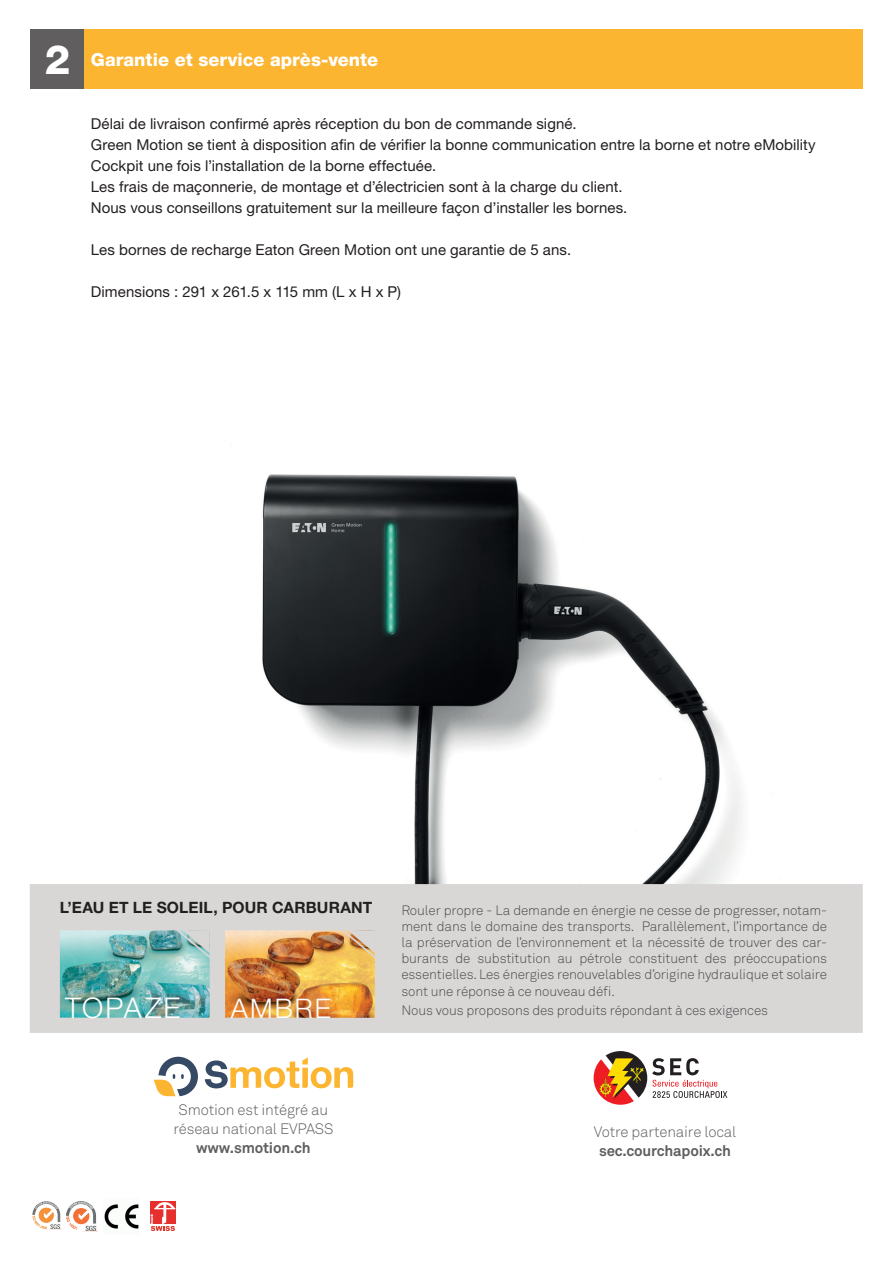
<style>
.page{position:relative;width:893px;height:1263px;background:#fff}
.page>*{position:absolute;margin:0;border:0;box-sizing:border-box;transform-origin:0 0}
.t1{font:800 40.5px "Helvetica Neue LT Std";color:#fff}
.t2{font:300 28.5px "Helvetica Neue LT Std";letter-spacing:.07em;color:#fff}
.t3{font:300 27px "Helvetica Neue LT Std";letter-spacing:.08em;color:#fff}
.t4{font:800 18px "Helvetica Neue LT Std";color:#fff}
.t5{font:700 15.6px "Helvetica Neue LT Std";letter-spacing:.01em;color:#231f20}
.t6{font:15px/21px "Helvetica Neue LT Std";letter-spacing:.005em;color:#231f20}
.t7{font:300 15px/18.6px "Akkurat";letter-spacing:-.01em;color:#605e5f;text-align:center}
.t8{font:700 15px "Akkurat";letter-spacing:-.01em;color:#605e5f}
.t9{font:300 13.5px/16.2px "Akkurat";letter-spacing:-.01em;color:#4b4c4d;text-align:justify}
</style>
<div class="page">
<svg style="left:154px;top:1057px;width:44px;height:39px"></svg>
<svg style="left:205px;top:1057px;width:148px;height:31px"></svg>
<img style="left:67px;top:1202px;width:30px;height:29px">
<svg style="left:150px;top:1201px;width:26px;height:23px"></svg>
<svg style="left:151px;top:1202px;width:24px;height:29px"></svg>
<img style="left:32px;top:1201px;width:30px;height:29px">
<img style="left:104px;top:1204px;width:35px;height:25px">
<div style="left:30px;top:30px;width:55px;height:59px;background:#605e5f"></div>
<div style="left:85px;top:30px;width:778px;height:59px;background:#fcb531"></div>
<img style="left:262px;top:474px;width:481px;height:410px">
<div style="left:30px;top:884px;width:833px;height:149px;background:#d9d7d6"></div>
<img style="left:60px;top:930px;width:150px;height:88px">
<img style="left:225px;top:930px;width:150px;height:88px">
<svg style="left:341px;top:930px;width:34px;height:28px"></svg>
<svg style="left:176px;top:930px;width:34px;height:28px"></svg>
<svg style="left:594px;top:1051px;width:133px;height:54px"></svg>
<h1 class="t1" style="left:45px;top:35px;width:27px">2</h1>
<p class="t4" style="left:91px;top:49px;width:289px">Garantie et service après-vente</p>
<p class="t6" style="left:91px;top:113px;width:726px">Délai de livraison confirmé après réception du bon de commande signé.<br>Green Motion se tient à disposition afin de vérifier la bonne communication entre la borne et notre eMobility Cockpit une fois l’installation de la borne effectuée.<br>Les frais de maçonnerie, de montage et d’électricien sont à la charge du client.<br>Nous vous conseillons gratuitement sur la meilleure façon d’installer les bornes.</p>
<p class="t6" style="left:91px;top:239px;width:482px">Les bornes de recharge Eaton Green Motion ont une garantie de 5 ans.</p>
<p class="t6" style="left:91px;top:281px;width:312px">Dimensions : 291 x 261.5 x 115 mm (L x H x P)</p>
<p class="t5" style="left:60px;top:897px;width:314px">L’EAU ET LE SOLEIL, POUR CARBURANT</p>
<p class="t9" style="left:401px;top:902px;width:427px">Rouler propre - La demande en énergie ne cesse de progresser, notam&shy;ment dans le domaine des transports. Parallèlement, l’importance de la préservation de l’environnement et la nécessité de trouver des car&shy;burants de substitution au pétrole constituent des préoccupations essentielles. Les énergies renouvelables d’origine hydraulique et solaire sont une réponse à ce nouveau défi.</p>
<p class="t9" style="left:401px;top:1002px;width:368px">Nous vous proposons des produits répondant à ces exigences</p>
<h2 class="t2" style="left:65px;top:990px;width:116px">TOPAZE</h2>
<h3 class="t3" style="left:231px;top:992px;width:102px">AMBRE</h3>
<p class="t7" style="left:173px;top:1101px;width:161px">Smotion est intégré au réseau national EVPASS</p>
<p class="t8" style="left:196px;top:1138px;width:116px">www.smotion.ch</p>
<p class="t7" style="left:594px;top:1122px;width:144px">Votre partenaire local</p>
<p class="t8" style="left:599px;top:1141px;width:134px">sec.courchapoix.ch</p>
</div>
